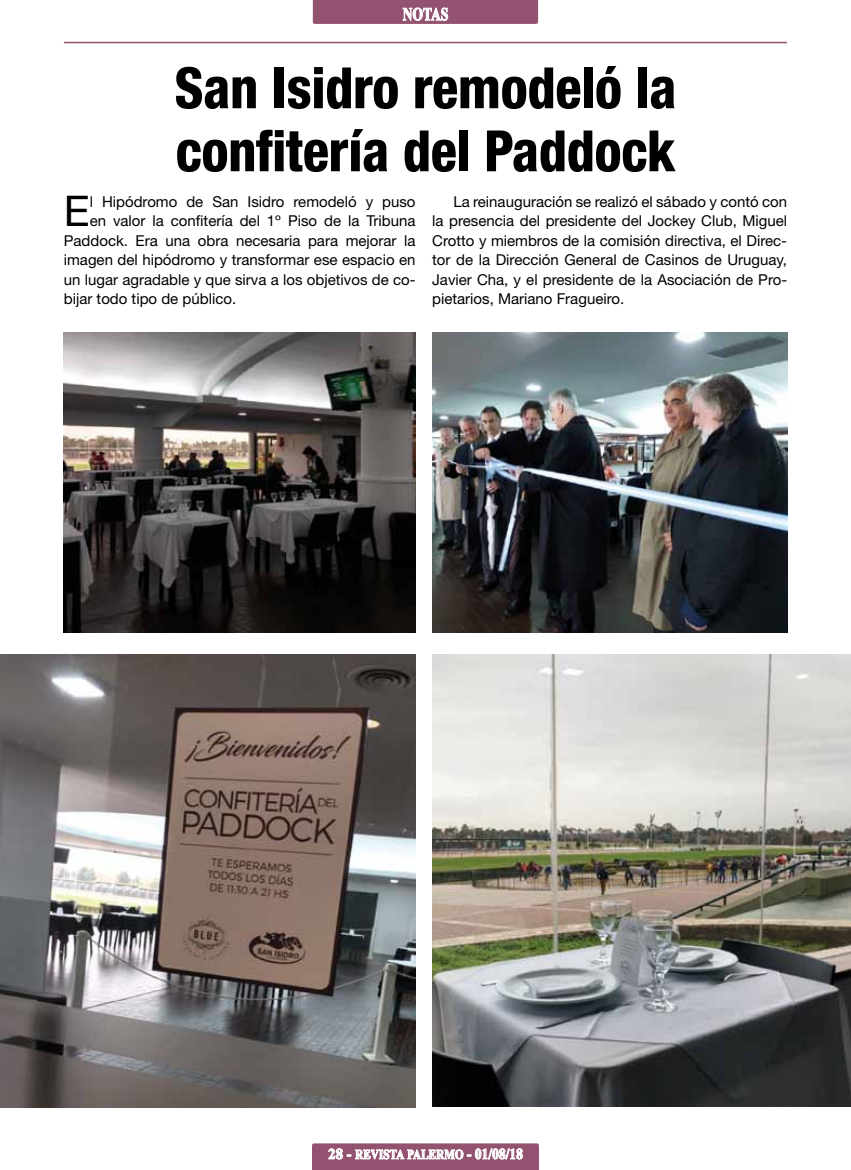
<style>
.page{position:relative;width:851px;height:1170px;background:#fff}
.page>*{position:absolute;margin:0;border:0;box-sizing:border-box;transform-origin:0 0}
.t1{font:800 condensed 57px/63px "Helvetica Neue LT Std";letter-spacing:-.005em;color:#000;scale:.95 1}
.t2{font:42.3px "Helvetica Neue LT Std";color:#000}
.t3{font:700 18px "Times New Roman";color:#fff;scale:.75 1}
.t4{font:15px/19.5px "Helvetica Neue LT Std";color:#000;text-align:justify}
.t5{font:700 13.5px "Times New Roman";color:#fff;scale:.83 1}
.s1{font-size:15px}
</style>
<div class="page">
<hr style="left:65px;top:42px;width:721px;height:1px;background:#935370">
<svg style="left:312px;top:1143px;width:227px;height:26px;background:#a7728a"></svg>
<svg style="left:313px;top:0;width:225px;height:24px;background:#985c77"></svg>
<img style="left:432px;top:332px;width:355px;height:300px">
<img style="left:64px;top:332px;width:351px;height:300px">
<img style="left:432px;top:654px;width:418px;height:452px">
<img style="left:0;top:654px;width:415px;height:453px">
<p class="t3" style="left:402px;top:2px;width:62px">NOTAS</p>
<h1 class="t1" style="left:174px;top:55px;width:530px">San Isidro remodeló la confitería del Paddock</h1>
<p class="t4" style="left:432px;top:191px;width:356px;text-indent:21px">La reinauguración se realizó el sábado y contó con la presencia del presidente del Jockey Club, Miguel Crotto y miembros de la comisión directiva, el Direc&shy;tor de la Dirección General de Casinos de Uruguay, Javier Cha, y el presidente de la Asociación de Pro&shy;pietarios, Mariano Fragueiro.</p>
<h2 class="t2" style="left:64px;top:186px;width:27px">E</h2>
<p class="t4" style="left:90px;top:191px;width:327px">l Hipódromo de San Isidro remodeló y puso</p>
<p class="t4" style="left:90px;top:211px;width:327px">en valor la confitería del 1º Piso de la Tribuna</p>
<p class="t4" style="left:64px;top:230px;width:353px">Paddock. Era una obra necesaria para mejorar la</p>
<p class="t4" style="left:64px;top:250px;width:353px">imagen del hipódromo y transformar ese espacio en</p>
<p class="t4" style="left:64px;top:269px;width:353px">un lugar agradable y que sirva a los objetivos de co-</p>
<p class="t4" style="left:64px;top:289px;width:174px">bijar todo tipo de público.</p>
<p class="t5" style="left:328px;top:1144px;width:236px"><span class="s1">28 -</span> REVISTA PALERMO <span class="s1">- 01/08/18</span></p>
</div>
